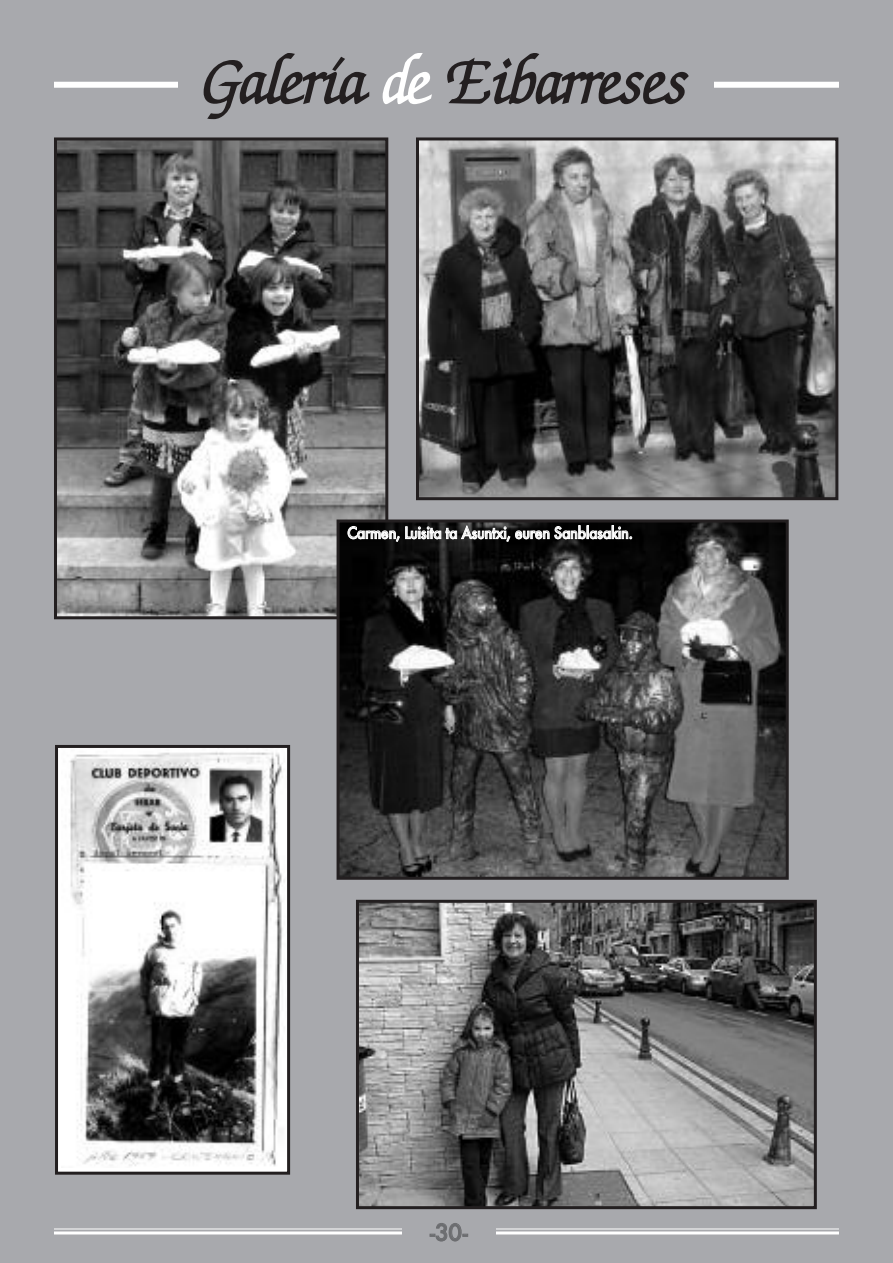
<style>
.page{position:relative;width:893px;height:1263px;background:#a8a9ad}
.page>*{position:absolute;margin:0;border:0;box-sizing:border-box;transform-origin:0 0}
.t1{font:italic 300 67.5px "Zapf Chancery";letter-spacing:-.005em;color:#231f20}
.t2{font:500 22.5px "Futura";color:#6c6d70}
.t3{font:500 15.75px "Futura";letter-spacing:-.02em;color:#fff;scale:.9 1}
.s1{color:#fff}
</style>
<div class="page">
<div style="left:54px;top:82px;width:785px;height:6px;background:#fff"></div>
<div style="left:179px;top:54px;width:535px;height:82px;background:#a8a9ad"></div>
<img style="left:420px;top:141px;width:414px;height:355px">
<div style="left:416px;top:137px;width:422px;height:363px;border:3px solid #231f20"></div>
<img style="left:61px;top:749px;width:225px;height:418px">
<div style="left:55px;top:745px;width:235px;height:430px;border:3px solid #231f20"></div>
<img style="left:360px;top:904px;width:453px;height:301px">
<div style="left:356px;top:900px;width:461px;height:309px;border:3px solid #231f20"></div>
<img style="left:58px;top:141px;width:326px;height:474px">
<div style="left:54px;top:137px;width:334px;height:482px;border:3px solid #231f20"></div>
<hr style="left:54px;top:1228px;width:785px;height:1px;background:#fff">
<hr style="left:54px;top:1231px;width:785px;height:3px;background:#fff">
<div style="left:402px;top:1212px;width:93px;height:45px;background:#a8a9ad"></div>
<img style="left:341px;top:523px;width:444px;height:353px">
<div style="left:337px;top:519px;width:452px;height:361px;border:3px solid #231f20"></div>
<h1 class="t1" style="left:204px;top:54px;width:487px">Galería <span class="s1">de</span> Eibarreses</h1>
<p class="t3" style="left:347px;top:524px;width:319px">Carmen, Luisita ta Asuntxi, euren Sanblasakin.</p>
<h2 class="t2" style="left:430px;top:1220px;width:39px">-30-</h2>
</div>
